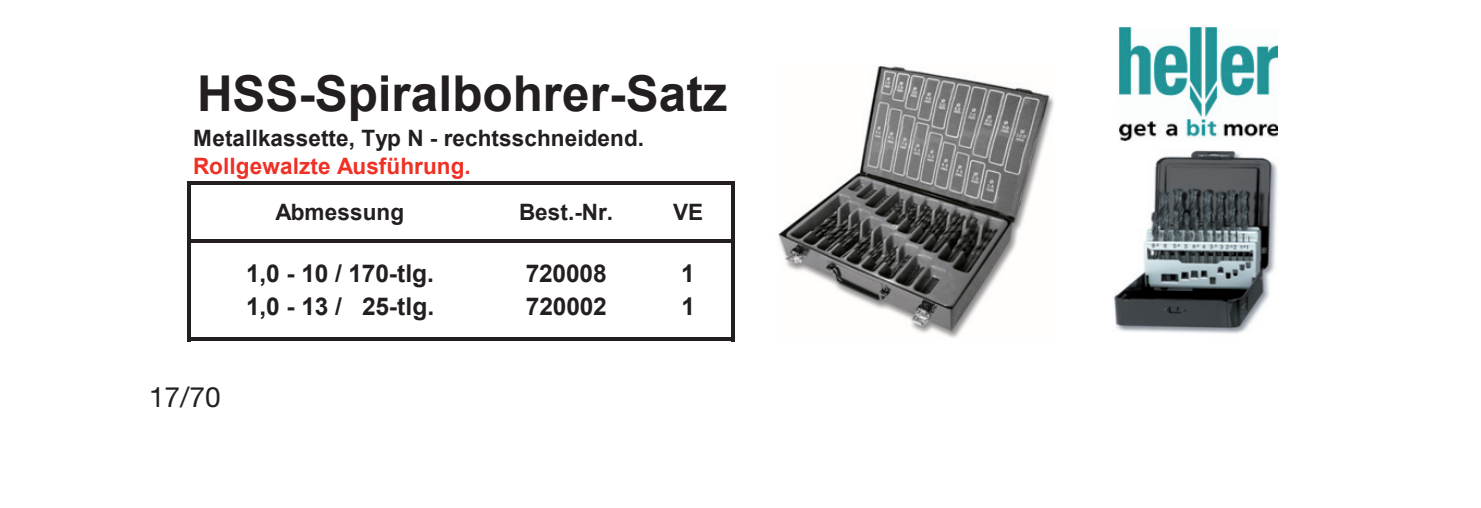
<style>
.page{position:relative;width:1481px;height:508px;background:#fff}
.page>*{position:absolute;margin:0;border:0;box-sizing:border-box;transform-origin:0 0}
.t1{font:700 49.35px "Arial";color:#231f20}
.t2{font:28px "Helvetica Neue";color:#231f20}
.t3{font:700 24.5px "Arial";letter-spacing:-.005em;color:#231f20}
.t4{font:700 22.4px "Arial";letter-spacing:.005em;color:#231f20}
.t5{font:700 22.4px "Arial";letter-spacing:.005em;color:#ef3025}
</style>
<div class="page">
<hr style="left:187px;top:181px;width:4px;height:160px;background:#231f20">
<hr style="left:731px;top:185px;width:4px;height:156px;background:#231f20">
<hr style="left:191px;top:181px;width:544px;height:4px;background:#231f20">
<hr style="left:191px;top:239px;width:544px;height:4px;background:#231f20">
<hr style="left:191px;top:337px;width:544px;height:4px;background:#231f20">
<img style="left:1114px;top:150px;width:164px;height:184px">
<img style="left:778px;top:66px;width:276px;height:272px">
<img style="left:1117px;top:26px;width:160px;height:115px">
<h1 class="t1" style="left:197px;top:61px;width:532px">HSS-Spiralbohrer-Satz</h1>
<p class="t4" style="left:193px;top:124px;width:452px">Metallkassette, Typ N - rechtsschneidend.</p>
<p class="t5" style="left:193px;top:152px;width:279px">Rollgewalzte Ausführung.</p>
<p class="t4" style="left:275px;top:198px;width:130px">Abmessung</p>
<p class="t4" style="left:519px;top:198px;width:96px">Best.-Nr.</p>
<p class="t4" style="left:673px;top:198px;width:32px">VE</p>
<p class="t3" style="left:246px;top:257px;width:189px">1,0 - 10 / 170-tlg.</p>
<p class="t3" style="left:525px;top:257px;width:82px">720008</p>
<p class="t3" style="left:681px;top:257px;width:15px">1</p>
<p class="t3" style="left:246px;top:290px;width:189px">1,0 - 13 / 25-tlg.</p>
<p class="t3" style="left:526px;top:290px;width:82px">720002</p>
<p class="t3" style="left:681px;top:290px;width:15px">1</p>
<p class="t2" style="left:149px;top:380px;width:73px">17/70</p>
</div>
